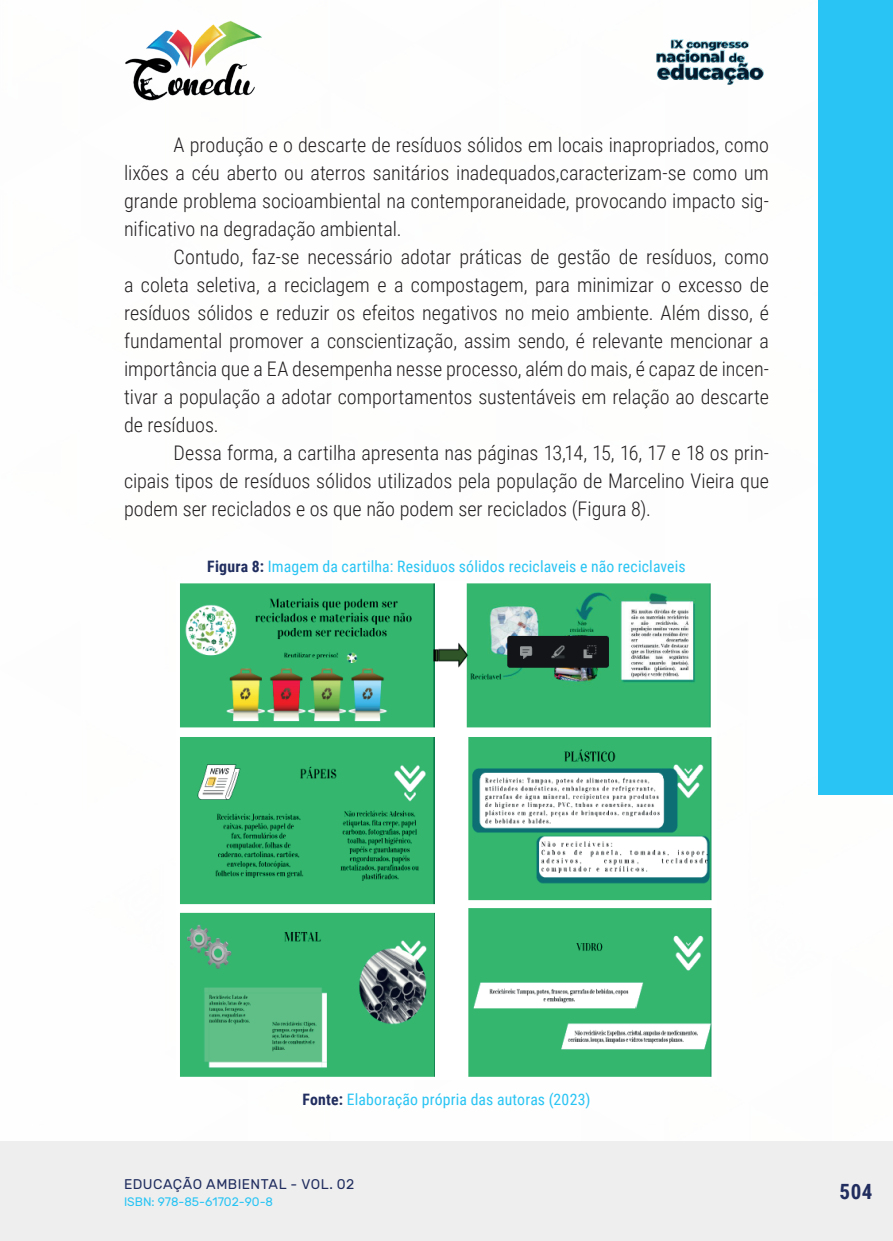
<style>
.page{position:relative;width:893px;height:1241px;background:#fff}
.page>*{position:absolute;margin:0;border:0;box-sizing:border-box;transform-origin:0 0}
.t1{font:700 21px "Roboto Condensed";color:#202d5e}
._9_CORPO{font:300 20.12px/28px "Roboto Condensed";color:#231f20;text-align:justify}
._14_LEGENDAS{font:15.75px "Roboto Condensed";letter-spacing:.01em;color:#29c4f3}
._15_FONTES{font:15.75px "Roboto Condensed";letter-spacing:.015em;color:#29c4f3}
.t2{font:14px "Rubik";letter-spacing:.035em;color:#202d5e}
.t3{font:12.25px "Rubik";color:#29c4f3}
.s1{font-weight:700;color:#202d5e}
</style>
<div class="page">
<div style="left:0;top:1141px;width:893px;height:99px;background:#eeeeef"></div>
<div style="left:819px;top:0;width:74px;height:794px;background:#29c4f3"></div>
<img style="left:125px;top:20px;width:137px;height:81px">
<img style="left:656px;top:39px;width:108px;height:46px">
<img style="left:180px;top:583px;width:532px;height:494px">
<p class="_9_CORPO" style="left:124px;top:130px;width:646px;text-indent:50px">A produção e o descarte de resíduos sólidos em locais inapropriados, como lixões a céu aberto ou aterros sanitários inadequados,caracterizam-se como um grande problema socioambiental na contemporaneidade, provocando impacto sig&shy;nificativo na degradação ambiental.</p>
<p class="_9_CORPO" style="left:124px;top:242px;width:646px;text-indent:50px">Contudo, faz-se necessário adotar práticas de gestão de resíduos, como a coleta seletiva, a reciclagem e a compostagem, para minimizar o excesso de resíduos sólidos e reduzir os efeitos negativos no meio ambiente. Além disso, é fundamental promover a conscientização, assim sendo, é relevante mencionar a importância que a EA desempenha nesse processo, além do mais, é capaz de incen&shy;tivar a população a adotar comportamentos sustentáveis em relação ao descarte de resíduos.</p>
<p class="_9_CORPO" style="left:124px;top:438px;width:646px;text-indent:50px">Dessa forma, a cartilha apresenta nas páginas 13,14, 15, 16, 17 e 18 os prin&shy;cipais tipos de resíduos sólidos utilizados pela população de Marcelino Vieira que podem ser reciclados e os que não podem ser reciclados (Figura 8).</p>
<p class="_14_LEGENDAS" style="left:207px;top:555px;width:480px"><span class="s1">Figura 8:</span> Imagem da cartilha: Residuos sólidos reciclaveis e não reciclaveis</p>
<p class="_15_FONTES" style="left:303px;top:1087px;width:289px"><span class="s1">Fonte:</span> Elaboração própria das autoras (2023)</p>
<p class="t2" style="left:124px;top:1175px;width:232px">EDUCAÇÃO AMBIENTAL - VOL. 02</p>
<p class="t3" style="left:124px;top:1194px;width:151px">ISBN: 978-85-61702-90-8</p>
<p class="t1" style="left:839px;top:1176px;width:34px">504</p>
</div>
